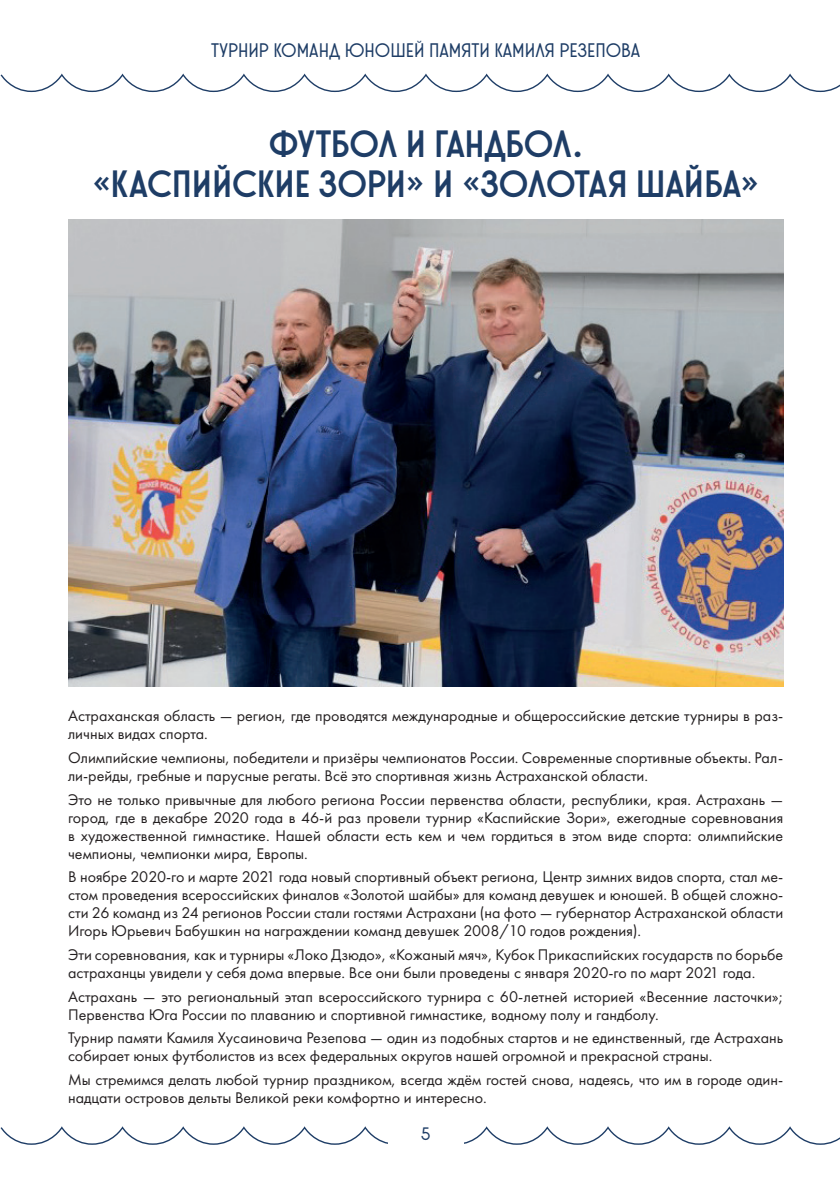
<style>
.page{position:relative;width:840px;height:1191px;background:#fff}
.page>*{position:absolute;margin:0;border:0;box-sizing:border-box;transform-origin:0 0}
.t1{font:38px/40px "Stereonic L";letter-spacing:-.005em;color:#1e3d66;text-align:center}
.t2{font:19.6px "Stereonic M";color:#1e3d66}
.t3{font:18px "Stereonic M";color:#1e3d66}
.t4{font:16px/18px "Futura PT";color:#231f20}
</style>
<div class="page">
<svg style="left:0;top:73px;width:839px;height:20px"></svg>
<svg style="left:0;top:1126px;width:839px;height:19px"></svg>
<div style="left:387px;top:1116px;width:76px;height:39px;background:#fff"></div>
<img style="left:68px;top:219px;width:714px;height:468px">
<p class="t2" style="left:211px;top:40px;width:430px">ТУРНИР КОМАНД ЮНОШЕЙ ПАМЯТИ КАМИЛЯ РЕЗЕПОВА</p>
<h1 class="t1" style="left:92px;top:125px;width:668px">ФУТБОЛ и ГАНДБОЛ.<br>«КАСПИЙСКИЕ ЗОРИ» И «ЗОЛОТАЯ ШАЙБА»</h1>
<p class="t4" style="left:68px;top:706px;width:716px">Астраханская область — регион, где проводятся международные и общероссийские детские турниры в раз&shy;личных видах спорта.</p>
<p class="t4" style="left:68px;top:748px;width:716px">Олимпийские чемпионы, победители и призёры чемпионатов России. Современные спортивные объекты. Рал&shy;ли-рейды, гребные и парусные регаты. Всё это спортивная жизнь Астраханской области.</p>
<p class="t4" style="left:68px;top:790px;width:716px;text-align:justify">Это не только привычные для любого региона России первенства области, республики, края. Астрахань — город, где в декабре 2020 года в 46-й раз провели турнир «Каспийские Зори», ежегодные соревнования в художественной гимнастике. Нашей области есть кем и чем гордиться в этом виде спорта: олимпийские чемпионы, чемпионки мира, Европы.</p>
<p class="t4" style="left:68px;top:867px;width:716px;text-align:justify">В ноябре 2020-го и марте 2021 года новый спортивный объект региона, Центр зимних видов спорта, стал ме&shy;стом проведения всероссийских финалов «Золотой шайбы» для команд девушек и юношей. В общей сложно&shy;сти 26 команд из 24 регионов России стали гостями Астрахани (на фото — губернатор Астраханской области Игорь Юрьевич Бабушкин на награждении команд девушек 2008/10 годов рождения).</p>
<p class="t4" style="left:68px;top:945px;width:716px">Эти соревнования, как и турниры «Локо Дзюдо», «Кожаный мяч», Кубок Прикаспийских государств по борьбе астраханцы увидели у себя дома впервые. Все они были проведены с января 2020-го по март 2021 года.</p>
<p class="t4" style="left:68px;top:987px;width:716px">Астрахань — это региональный этап всероссийского турнира с 60-летней историей «Весенние ласточки»;<br>Первенства Юга России по плаванию и спортивной гимнастике, водному полу и гандболу.</p>
<p class="t4" style="left:68px;top:1028px;width:716px">Турнир памяти Камиля Хусаиновича Резепова — один из подобных стартов и не единственный, где Астрахань собирает юных футболистов из всех федеральных округов нашей огромной и прекрасной страны.</p>
<p class="t4" style="left:68px;top:1070px;width:716px">Мы стремимся делать любой турнир праздником, всегда ждём гостей снова, надеясь, что им в городе один&shy;надцати островов дельты Великой реки комфортно и интересно.</p>
<p class="t3" style="left:421px;top:1124px;width:11px">5</p>
</div>
